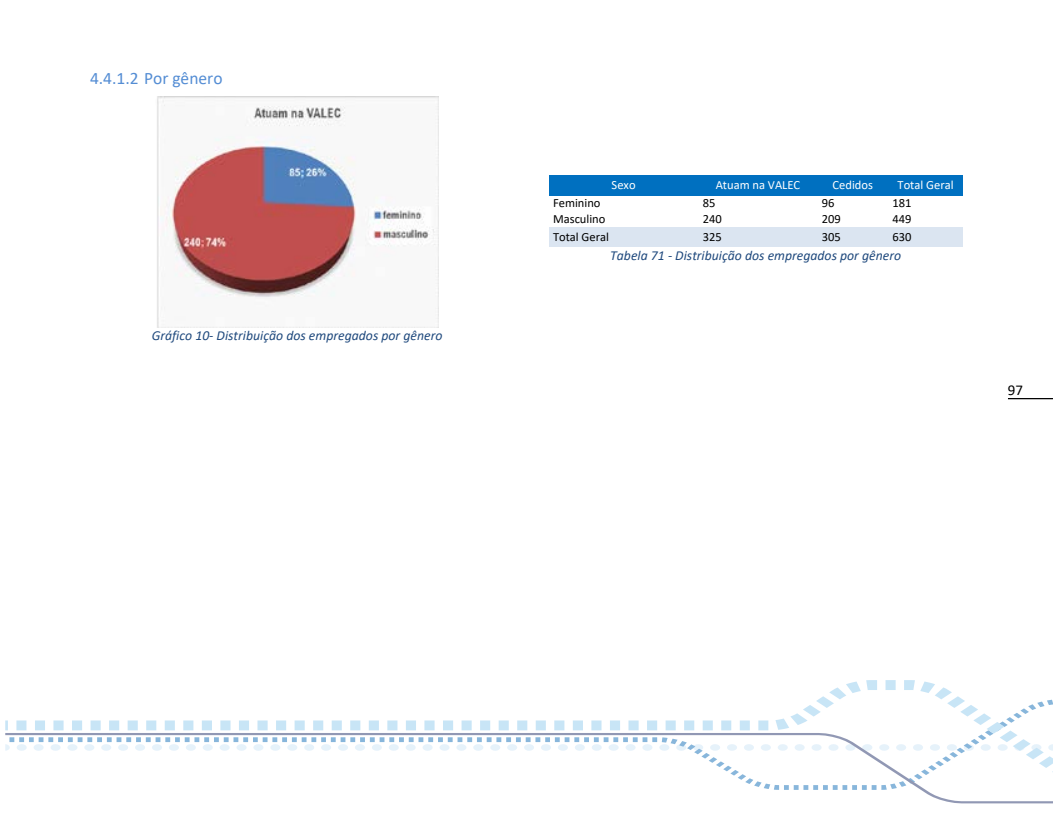
<style>
.page{position:relative;width:1053px;height:815px;background:#fff}
.page>*{position:absolute;margin:0;border:0;box-sizing:border-box;transform-origin:0 0}
.t1{font:17.5px "Calibri";color:#548dd4}
.t2{font:15px "Calibri";color:#000}
.t3{font:italic 13.75px "Calibri";color:#1f497d}
.t4{font:12.5px "Calibri";color:#000}
.t5{font:12.5px "Calibri";color:#fff}
</style>
<div class="page">
<svg style="left:5px;top:680px;width:1047px;height:53px"></svg>
<svg style="left:5px;top:733px;width:1047px;height:70px"></svg>
<hr style="left:1007px;top:398px;width:45px;height:1px;background:#000">
<div style="left:548px;top:175px;width:150px;height:20px;background:#0070c0"></div>
<div style="left:698px;top:175px;width:119px;height:20px;background:#0070c0"></div>
<div style="left:817px;top:175px;width:71px;height:20px;background:#0070c0"></div>
<div style="left:888px;top:175px;width:74px;height:20px;background:#0070c0"></div>
<div style="left:548px;top:228px;width:150px;height:19px;background:#dbe5f1"></div>
<div style="left:698px;top:228px;width:119px;height:19px;background:#dbe5f1"></div>
<div style="left:817px;top:228px;width:71px;height:19px;background:#dbe5f1"></div>
<div style="left:888px;top:228px;width:74px;height:19px;background:#dbe5f1"></div>
<img style="left:157px;top:96px;width:282px;height:231px">
<p class="t1" style="left:90px;top:66px;width:134px">4.4.1.2 Por gênero</p>
<p class="t3" style="left:152px;top:326px;width:292px">Gráfico 10- Distribuição dos empregados por gênero</p>
<p class="t5" style="left:611px;top:176px;width:26px">Sexo</p>
<p class="t5" style="left:715px;top:176px;width:86px">Atuam na VALEC</p>
<p class="t5" style="left:832px;top:176px;width:42px">Cedidos</p>
<p class="t5" style="left:897px;top:176px;width:57px">Total Geral</p>
<p class="t4" style="left:553px;top:194px;width:49px">Feminino</p>
<p class="t4" style="left:702px;top:194px;width:14px">85</p>
<p class="t4" style="left:821px;top:194px;width:14px">96</p>
<p class="t4" style="left:892px;top:194px;width:21px">181</p>
<p class="t4" style="left:553px;top:210px;width:54px">Masculino</p>
<p class="t4" style="left:702px;top:210px;width:21px">240</p>
<p class="t4" style="left:821px;top:210px;width:21px">209</p>
<p class="t4" style="left:892px;top:210px;width:21px">449</p>
<p class="t4" style="left:553px;top:228px;width:57px">Total Geral</p>
<p class="t4" style="left:702px;top:228px;width:21px">325</p>
<p class="t4" style="left:821px;top:228px;width:21px">305</p>
<p class="t4" style="left:892px;top:228px;width:21px">630</p>
<p class="t3" style="left:610px;top:246px;width:292px">Tabela 71 - Distribuição dos empregados por gênero</p>
<p class="t2" style="left:1007px;top:380px;width:17px">97</p>
</div>
